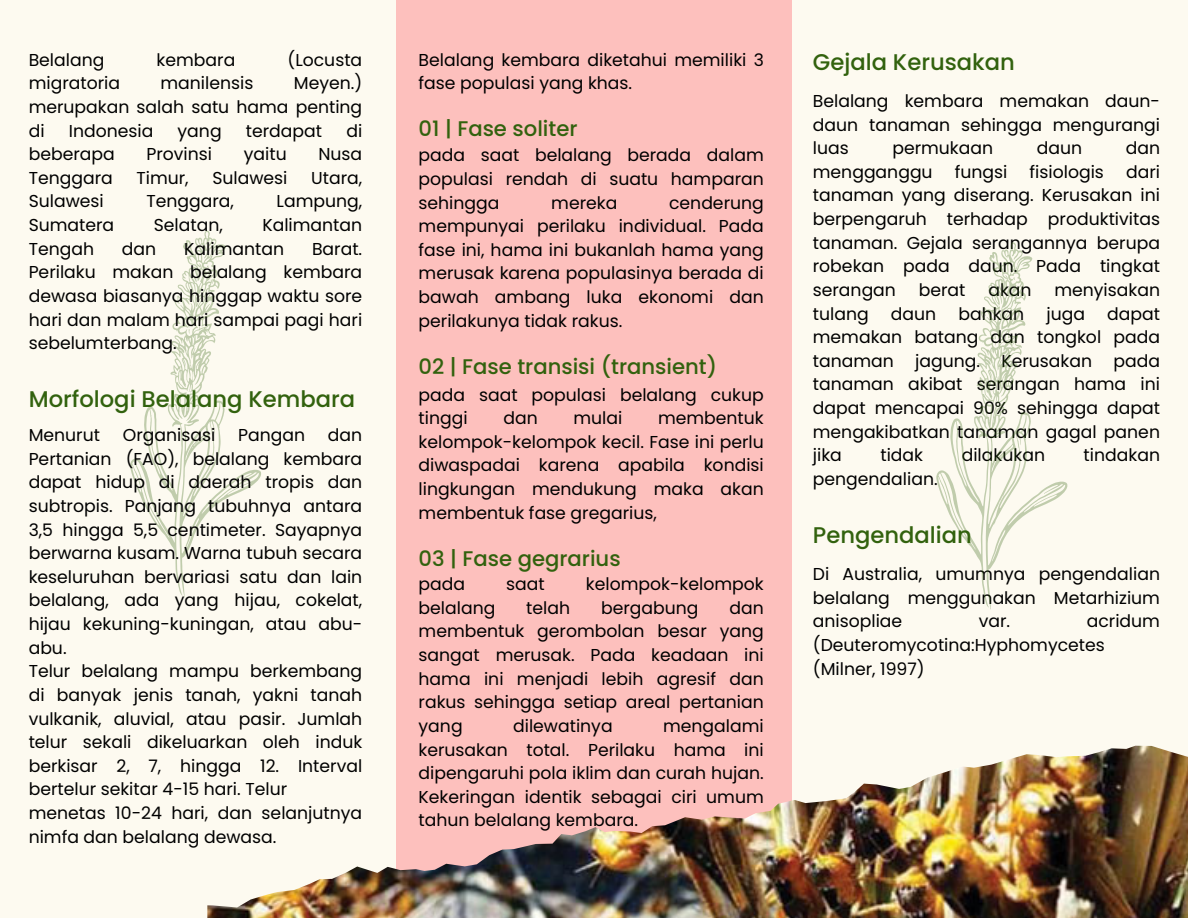
<style>
.page{position:relative;width:1188px;height:918px;background:#fdfaf0}
.page>*{position:absolute;margin:0;border:0;box-sizing:border-box;transform-origin:0 0}
.t1{font:500 22.65px "Poppins";color:#32620e}
.t2{font:500 21.15px "Poppins";color:#32620e}
.t3{font:17.25px/23.7px "Poppins";color:#000;text-align:justify}
</style>
<div class="page">
<div style="left:396px;top:0;width:396px;height:913px;background:#fdc0bd"></div>
<img style="left:207px;top:746px;width:981px;height:172px">
<svg style="left:130px;top:231px;width:131px;height:366px"></svg>
<svg style="left:175px;top:376px;width:4px;height:5px"></svg>
<svg style="left:190px;top:307px;width:7px;height:7px"></svg>
<svg style="left:186px;top:321px;width:4px;height:13px"></svg>
<svg style="left:936px;top:242px;width:131px;height:367px"></svg>
<svg style="left:981px;top:388px;width:4px;height:5px"></svg>
<svg style="left:996px;top:319px;width:7px;height:7px"></svg>
<svg style="left:990px;top:371px;width:4px;height:11px"></svg>
<svg style="left:992px;top:333px;width:4px;height:13px"></svg>
<p class="t3" style="left:29px;top:48px;width:77px">Belalang</p>
<p class="t3" style="left:157px;top:48px;width:80px">kembara</p>
<p class="t3" style="left:288px;top:48px;width:76px">(Locusta</p>
<p class="t3" style="left:29px;top:71px;width:93px">migratoria</p>
<p class="t3" style="left:161px;top:71px;width:94px">manilensis</p>
<p class="t3" style="left:29px;top:71px;width:335px;text-indent:265px">Meyen.) merupakan salah satu hama penting di</p>
<p class="t3" style="left:69px;top:119px;width:86px">Indonesia</p>
<p class="t3" style="left:178px;top:119px;width:46px">yang</p>
<p class="t3" style="left:246px;top:119px;width:78px">terdapat</p>
<p class="t3" style="left:346px;top:119px;width:17px">di</p>
<p class="t3" style="left:29px;top:142px;width:88px">beberapa</p>
<p class="t3" style="left:146px;top:142px;width:67px">Provinsi</p>
<p class="t3" style="left:244px;top:142px;width:44px">yaitu</p>
<p class="t3" style="left:318px;top:142px;width:45px">Nusa</p>
<p class="t3" style="left:29px;top:166px;width:86px">Tenggara</p>
<p class="t3" style="left:136px;top:166px;width:54px">Timur,</p>
<p class="t3" style="left:212px;top:166px;width:77px">Sulawesi</p>
<p class="t3" style="left:311px;top:166px;width:53px">Utara,</p>
<p class="t3" style="left:29px;top:190px;width:77px">Sulawesi</p>
<p class="t3" style="left:146px;top:190px;width:89px">Tenggara,</p>
<p class="t3" style="left:277px;top:190px;width:87px">Lampung,</p>
<p class="t3" style="left:29px;top:213px;width:87px">Sumatera</p>
<p class="t3" style="left:154px;top:213px;width:71px">Selatan,</p>
<p class="t3" style="left:262px;top:213px;width:101px">Kalimantan</p>
<p class="t3" style="left:29px;top:237px;width:67px">Tengah</p>
<p class="t3" style="left:122px;top:237px;width:36px">dan</p>
<p class="t3" style="left:184px;top:237px;width:101px">Kalimantan</p>
<p class="t3" style="left:29px;top:237px;width:335px;text-indent:283px">Barat.<br>Perilaku makan belalang kembara dewasa biasanya hinggap waktu sore hari dan malam hari sampai pagi hari sebelumterbang.</p>
<p class="t1" style="left:29px;top:383px;width:328px">Morfologi Belalang Kembara</p>
<p class="t3" style="left:29px;top:423px;width:73px">Menurut</p>
<p class="t3" style="left:123px;top:423px;width:94px">Organisasi</p>
<p class="t3" style="left:238px;top:423px;width:69px">Pangan</p>
<p class="t3" style="left:29px;top:423px;width:335px;text-indent:299px">dan Pertanian (FAO), belalang kembara dapat hidup di daerah tropis dan subtropis. Panjang tubuhnya antara 3,5 hingga 5,5 centimeter. Sayapnya berwarna kusam. Warna tubuh secara keseluruhan bervariasi satu dan lain belalang, ada yang hijau, cokelat, hijau kekuning-kuningan, atau abu&shy;abu.</p>
<p class="t3" style="left:29px;top:659px;width:335px">Telur belalang mampu berkembang di banyak jenis tanah, yakni tanah vulkanik, aluvial, atau pasir. Jumlah telur sekali dikeluarkan oleh induk berkisar 2, 7, hingga 12. Interval bertelur sekitar 4-15 hari. Telur</p>
<p class="t3" style="left:29px;top:801px;width:335px">menetas 10-24 hari, dan selanjutnya nimfa dan belalang dewasa.</p>
<p class="t3" style="left:419px;top:48px;width:347px">Belalang kembara diketahui memiliki 3 fase populasi yang khas.</p>
<p class="t2" style="left:419px;top:114px;width:160px">01 | Fase soliter</p>
<p class="t3" style="left:419px;top:143px;width:347px">pada saat belalang berada dalam populasi rendah di suatu hamparan sehingga</p>
<p class="t3" style="left:419px;top:191px;width:347px;text-indent:251px">cenderung mempunyai perilaku individual. Pada fase ini, hama ini bukanlah hama yang merusak karena populasinya berada di bawah ambang luka ekonomi dan perilakunya tidak rakus.</p>
<p class="t3" style="left:551px;top:191px;width:68px">mereka</p>
<p class="t2" style="left:419px;top:351px;width:300px">02 | Fase transisi (transient)</p>
<p class="t3" style="left:419px;top:383px;width:347px">pada saat populasi belalang cukup tinggi</p>
<p class="t3" style="left:503px;top:406px;width:36px">dan</p>
<p class="t3" style="left:573px;top:406px;width:50px">mulai</p>
<p class="t3" style="left:419px;top:406px;width:347px;text-indent:239px">membentuk kelompok-kelompok kecil. Fase ini perlu diwaspadai karena apabila kondisi lingkungan mendukung maka akan membentuk fase gregarius,</p>
<p class="t2" style="left:419px;top:543px;width:204px">03 | Fase gegrarius</p>
<p class="t3" style="left:419px;top:572px;width:48px">pada</p>
<p class="t3" style="left:506px;top:572px;width:40px">saat</p>
<p class="t3" style="left:586px;top:572px;width:179px">kelompok-kelompok</p>
<p class="t3" style="left:419px;top:596px;width:78px">belalang</p>
<p class="t3" style="left:526px;top:596px;width:45px">telah</p>
<p class="t3" style="left:601px;top:596px;width:99px">bergabung</p>
<p class="t3" style="left:419px;top:596px;width:347px;text-indent:311px">dan membentuk gerombolan besar yang sangat merusak. Pada keadaan ini hama ini menjadi lebih agresif dan rakus sehingga setiap areal pertanian yang</p>
<p class="t3" style="left:419px;top:714px;width:347px;text-indent:245px">mengalami kerusakan total. Perilaku hama ini dipengaruhi pola iklim dan curah hujan.<br>Kekeringan identik sebagai ciri umum tahun belalang kembara.</p>
<p class="t3" style="left:513px;top:714px;width:101px">dilewatinya</p>
<p class="t1" style="left:813px;top:46px;width:204px">Gejala Kerusakan</p>
<p class="t3" style="left:813px;top:89px;width:349px">Belalang kembara memakan daun&shy;daun tanaman sehingga mengurangi luas</p>
<p class="t3" style="left:892px;top:136px;width:102px">permukaan</p>
<p class="t3" style="left:1037px;top:136px;width:47px">daun</p>
<p class="t3" style="left:1126px;top:136px;width:36px">dan</p>
<p class="t3" style="left:813px;top:160px;width:121px">mengganggu</p>
<p class="t3" style="left:955px;top:160px;width:54px">fungsi</p>
<p class="t3" style="left:1030px;top:160px;width:76px">fisiologis</p>
<p class="t3" style="left:813px;top:160px;width:349px;text-indent:313px">dari tanaman yang diserang. Kerusakan ini berpengaruh terhadap produktivitas tanaman. Gejala serangannya berupa robekan pada daun. Pada tingkat serangan</p>
<p class="t3" style="left:919px;top:278px;width:48px">berat</p>
<p class="t3" style="left:988px;top:278px;width:45px">akan</p>
<p class="t3" style="left:1054px;top:278px;width:107px">menyisakan</p>
<p class="t3" style="left:813px;top:302px;width:57px">tulang</p>
<p class="t3" style="left:891px;top:302px;width:47px">daun</p>
<p class="t3" style="left:958px;top:302px;width:67px">bahkan</p>
<p class="t3" style="left:1046px;top:302px;width:40px">juga</p>
<p class="t3" style="left:813px;top:302px;width:349px;text-indent:294px">dapat memakan batang dan tongkol pada tanaman jagung. Kerusakan pada tanaman akibat serangan hama ini dapat mencapai 90% sehingga dapat mengakibatkan tanaman gagal panen jika</p>
<p class="t3" style="left:880px;top:443px;width:44px">tidak</p>
<p class="t3" style="left:962px;top:443px;width:85px">dilakukan</p>
<p class="t3" style="left:1084px;top:443px;width:78px">tindakan</p>
<p class="t3" style="left:813px;top:467px;width:126px">pengendalian.</p>
<p class="t1" style="left:813px;top:519px;width:161px">Pengendalian</p>
<p class="t3" style="left:813px;top:562px;width:349px">Di Australia, umumnya pengendalian belalang menggunakan Metarhizium anisopliae</p>
<p class="t3" style="left:813px;top:609px;width:349px;text-align:left;text-indent:274px">acridum (Deuteromycotina:Hyphomycetes (Milner, 1997)</p>
<p class="t3" style="left:979px;top:609px;width:33px">var.</p>
</div>
